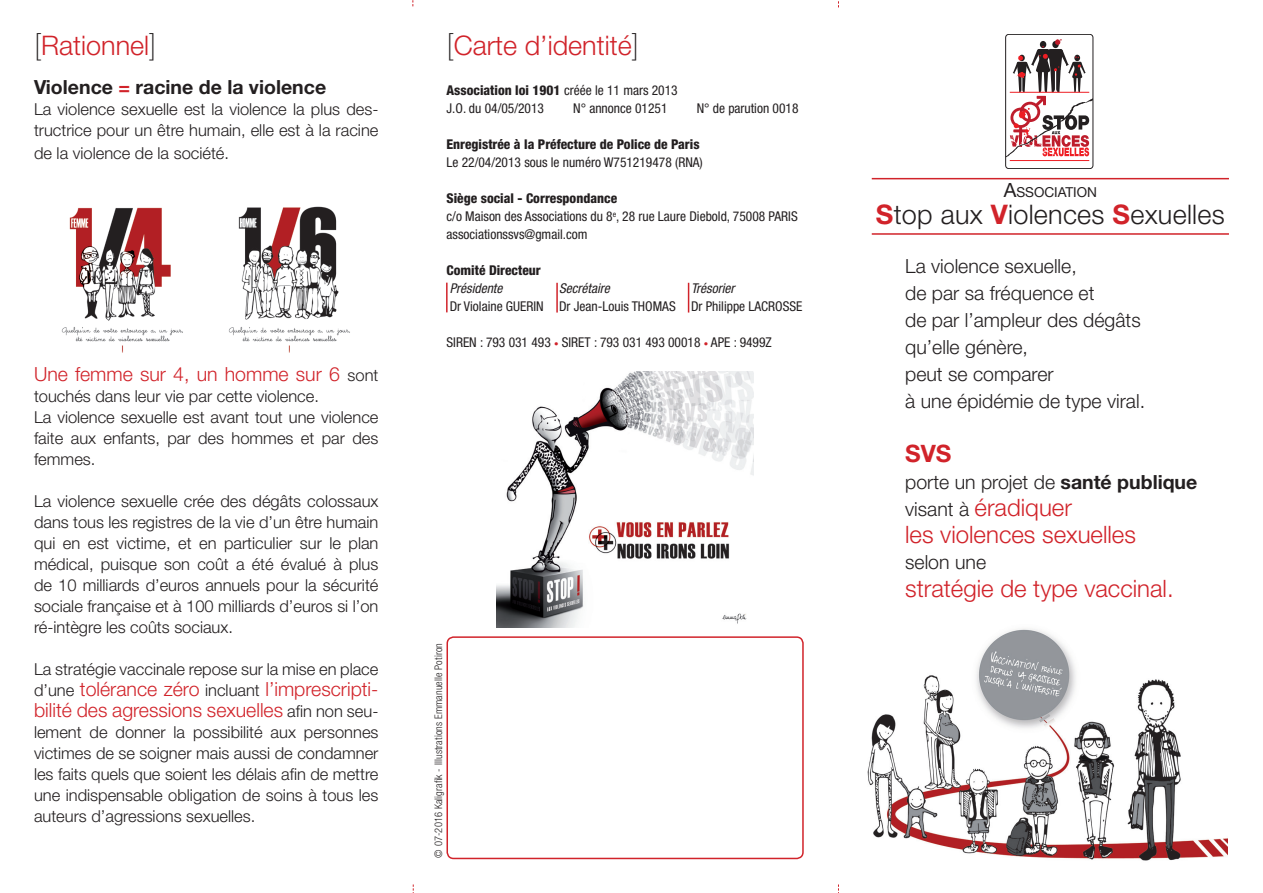
<style>
.page{position:relative;width:1263px;height:893px;background:#fff}
.page>*{position:absolute;margin:0;border:0;box-sizing:border-box;transform-origin:0 0}
.t1{font:300 27px "Helvetica Neue LT Pro";color:#d1232a}
.t2{font:300 27px "Helvetica Neue LT Pro";letter-spacing:.01em;color:#231f20}
.t3{font:300 24px "Helvetica Neue LT Std";color:#d1232a}
.t4{font:700 24px "Helvetica Neue LT Std";color:#d1232a}
.t5{font:300 19.5px "Helvetica Neue LT Std";color:#231f20}
.t6{font:300 19.5px/21px "Helvetica Neue LT Std";color:#d1232a}
.t7{font:700 19.5px "Helvetica Neue LT Pro";color:#231f20}
.t8{font:300 16.5px/21px "Helvetica Neue LT Std";color:#231f20;text-align:justify}
.t9{font:13.65px "Helvetica Neue";color:#231f20}
.t10{font:condensed 13.5px "Helvetica Neue LT Std";color:#231f20}
.t11{font:800 condensed 13.5px "Helvetica Neue LT Std";color:#231f20}
.t12{font:italic condensed 13.5px "Helvetica Neue LT Std";color:#231f20}
.t13{font:300 condensed 10.5px "Helvetica Neue LT Std";letter-spacing:.01em;color:#231f20}
.s1{font-family:"Helvetica Neue LT Std";font-weight:100;font-size:30px;color:#231f20}
.s2{color:#d1232a}
.s3{font-size:16.5px;color:#231f20}
.s4{font-weight:400}
.s5{font-size:9px;color:#d1232a}
.s6{font-size:19.5px}
.s7{font-weight:700;color:#d1232a}
.s8{font-weight:700}
.s9{font-size:19.5px;color:#231f20}
</style>
<div class="page">
<div style="left:1005px;top:34px;width:88px;height:135px;border:1px solid #231f20;border-radius:3px"></div>
<hr style="left:1010px;top:160px;width:79px;height:1px;background:#ee1d23">
<svg style="left:1006px;top:39px;width:87px;height:118px"></svg>
<hr style="left:872px;top:178px;width:357px;height:1px;background:#d1232a">
<hr style="left:872px;top:233px;width:357px;height:2px;background:#d1232a">
<div style="left:446px;top:636px;width:358px;height:223px;border:2px solid #d1232a;border-radius:6px"></div>
<img style="left:61px;top:207px;width:122px;height:146px">
<img style="left:228px;top:206px;width:122px;height:147px">
<hr style="left:556px;top:283px;width:2px;height:30px;background:#d1232a">
<hr style="left:688px;top:283px;width:1px;height:30px;background:#d1232a">
<hr style="left:446px;top:283px;width:2px;height:29px;background:#d1232a">
<img style="left:496px;top:371px;width:258px;height:257px">
<img style="left:867px;top:628px;width:361px;height:233px">
<p class="t1" style="left:34px;top:29px;width:124px"><span class="s1">[</span>Rationnel<span class="s1">]</span></p>
<p class="t7" style="left:34px;top:75px;width:294px">Violence <span class="s2">=</span> racine de la violence</p>
<p class="t8" style="left:34px;top:99px;width:346px">La violence sexuelle est la violence la plus des&shy;tructrice pour un être humain, elle est à la racine</p>
<p class="t8" style="left:34px;top:142px;width:197px">de la violence de la société.</p>
<p class="t6" style="left:34px;top:363px;width:346px">Une femme sur 4, un homme sur 6 <span class="s3">sont</span></p>
<p class="t8" style="left:34px;top:385px;width:286px">touchés dans leur vie par cette violence.</p>
<p class="t8" style="left:34px;top:406px;width:346px">La violence sexuelle est avant tout une violence faite aux enfants, par des hommes et par des femmes.</p>
<p class="t8" style="left:34px;top:490px;width:346px">La violence sexuelle crée des dégâts colossaux dans tous les registres de la vie d’un être humain qui en est victime, et en particulier sur le plan médical, puisque son coût a été évalué à plus de 10 milliards d’euros annuels pour la sécurité sociale française et à 100 milliards d’euros si l’on ré-intègre les coûts sociaux.</p>
<p class="t8" style="left:34px;top:658px;width:346px">La stratégie vaccinale repose sur la mise en place</p>
<p class="t6" style="left:34px;top:678px;width:346px"><span class="s3">d’une</span> tolérance zéro <span class="s3">incluant</span> l’imprescripti&shy;bilité des agressions sexuelles <span class="s3">afin non seu-</span></p>
<p class="t8" style="left:34px;top:721px;width:346px">lement de donner la possibilité aux personnes victimes de se soigner mais aussi de condamner les faits quels que soient les délais afin de mettre une indispensable obligation de soins à tous les auteurs d’agressions sexuelles.</p>
<p class="t1" style="left:446px;top:29px;width:194px"><span class="s1">[</span>Carte d’identité<span class="s1">]</span></p>
<p class="t11" style="left:446px;top:82px;width:233px">Association loi 1901 <span class="s4">créée le 11 mars 2013</span></p>
<p class="t10" style="left:446px;top:100px;width:99px">J.O. du 04/05/2013</p>
<p class="t10" style="left:573px;top:100px;width:96px">N° annonce 01251</p>
<p class="t10" style="left:697px;top:100px;width:103px">N° de parution 0018</p>
<p class="t11" style="left:446px;top:136px;width:255px">Enregistrée à la Préfecture de Police de Paris</p>
<p class="t10" style="left:446px;top:154px;width:258px">Le 22/04/2013 sous le numéro W751219478 (RNA)</p>
<p class="t11" style="left:446px;top:190px;width:172px">Siège social - Correspondance</p>
<p class="t10" style="left:446px;top:208px;width:353px">c/o Maison des Associations du 8<sup>e</sup>, 28 rue Laure Diebold, 75008 PARIS</p>
<p class="t10" style="left:446px;top:226px;width:143px">associationssvs@gmail.com</p>
<p class="t11" style="left:446px;top:262px;width:96px">Comité Directeur</p>
<p class="t12" style="left:450px;top:280px;width:54px">Présidente</p>
<p class="t12" style="left:559px;top:280px;width:52px">Secrétaire</p>
<p class="t12" style="left:691px;top:280px;width:45px">Trésorier</p>
<p class="t10" style="left:450px;top:298px;width:354px">Dr Violaine GUERIN Dr Jean-Louis THOMAS Dr Philippe LACROSSE</p>
<p class="t10" style="left:446px;top:334px;width:327px">SIREN : 793 031 493 <span class="s5">•</span> SIRET : 793 031 493 00018 <span class="s5">•</span> APE : 9499Z</p>
<p class="t13" style="left:432px;top:857px;width:216px;rotate:-90deg">© 07-2016 Kaligrafik - Illustrations Emmanuelle Potiron</p>
<p class="t9" style="left:1004px;top:183px;width:95px"><span class="s6">A</span>SSOCIATION</p>
<p class="t2" style="left:876px;top:198px;width:350px"><span class="s7">S</span>top aux <span class="s7">V</span>iolences <span class="s7">S</span>exuelles</p>
<p class="t5" style="left:905px;top:254px;width:173px">La violence sexuelle,</p>
<p class="t5" style="left:905px;top:281px;width:191px">de par sa fréquence et</p>
<p class="t5" style="left:905px;top:308px;width:237px">de par l’ampleur des dégâts</p>
<p class="t5" style="left:905px;top:335px;width:124px">qu’elle génère,</p>
<p class="t5" style="left:905px;top:362px;width:150px">peut se comparer</p>
<p class="t5" style="left:905px;top:389px;width:241px">à une épidémie de type viral.</p>
<p class="t4" style="left:905px;top:439px;width:48px">SVS</p>
<p class="t5" style="left:905px;top:470px;width:294px">porte un projet de <span class="s8">santé publique</span></p>
<p class="t3" style="left:905px;top:493px;width:168px"><span class="s9">visant à</span> éradiquer</p>
<p class="t3" style="left:905px;top:520px;width:232px">les violences sexuelles</p>
<p class="t5" style="left:905px;top:550px;width:82px">selon une</p>
<p class="t3" style="left:905px;top:574px;width:270px">stratégie de type vaccinal.</p>
</div>
